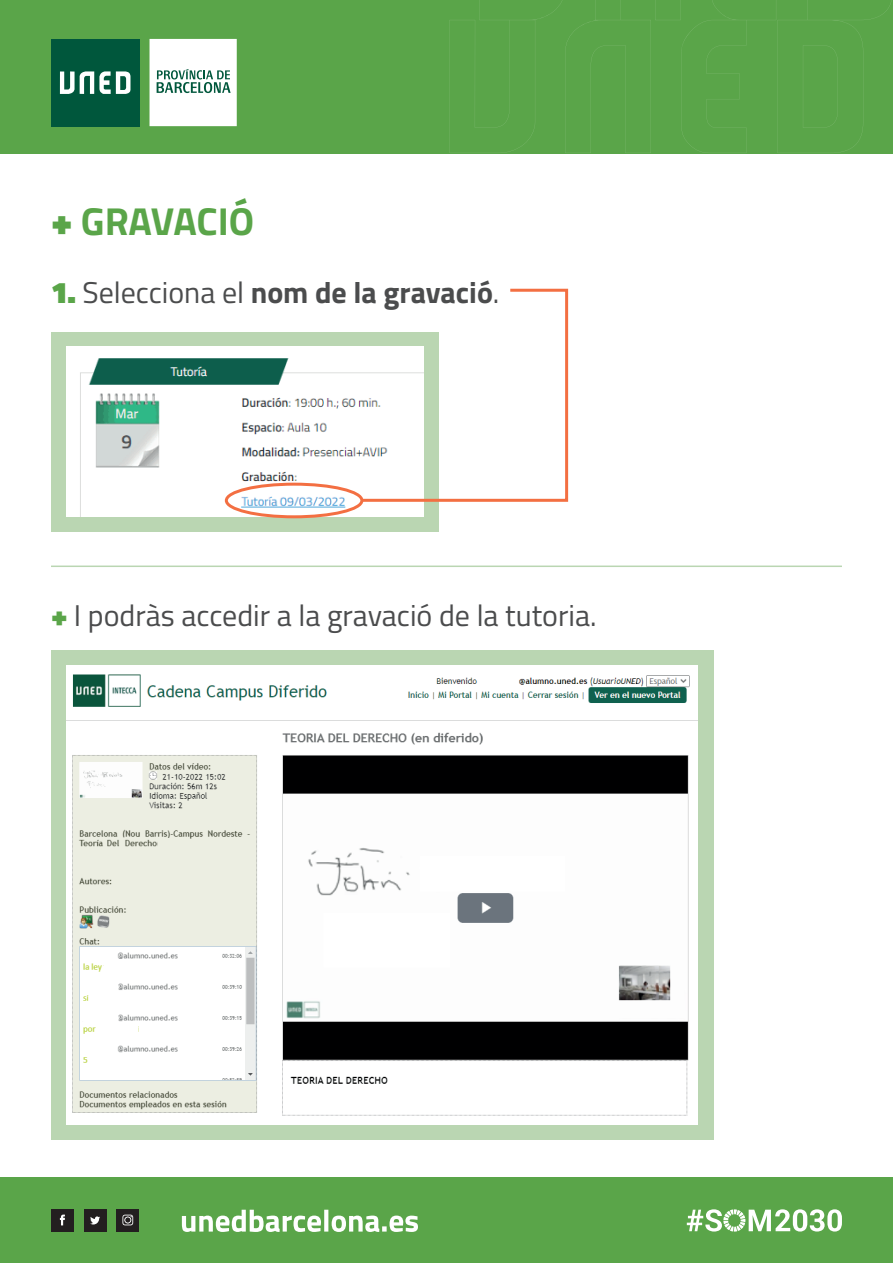
<style>
.page{position:relative;width:893px;height:1263px;background:#fff}
.page>*{position:absolute;margin:0;border:0;box-sizing:border-box;transform-origin:0 0}
.t1{font:700 39px "Titillium Web";letter-spacing:-.01em;color:#5aa549}
.t2{font:30px "Titillium Web";color:#4b4c4d}
.t3{font:700 30px "Titillium Web";color:#4b4c4d}
.s1{font-weight:900}
.s2{font-weight:900;color:#5aa549}
.s3{font-weight:400}
</style>
<div class="page">
<div style="left:0;top:0;width:893px;height:153px;background:#5aa549"></div>
<div style="left:51px;top:39px;width:88px;height:87px;background:#00573c"></div>
<svg style="left:60px;top:71px;width:71px;height:23px"></svg>
<svg style="left:150px;top:39px;width:87px;height:87px;background:#e8f0ed"></svg>
<svg style="left:449px;top:20px;width:414px;height:133px"></svg>
<svg style="left:479px;top:0;width:413px;height:21px"></svg>
<div style="left:0;top:1178px;width:893px;height:85px;background:#5aa549"></div>
<div style="left:51px;top:1209px;width:23px;height:23px;background:#231f20"></div>
<div style="left:84px;top:1209px;width:22px;height:23px;background:#231f20"></div>
<svg style="left:60px;top:1214px;width:5px;height:11px"></svg>
<div style="left:116px;top:1209px;width:23px;height:23px;background:#231f20"></div>
<svg style="left:122px;top:1215px;width:11px;height:10px"></svg>
<svg style="left:90px;top:1216px;width:10px;height:8px"></svg>
<svg style="left:687px;top:1209px;width:155px;height:22px"></svg>
<svg style="left:182px;top:1210px;width:236px;height:22px"></svg>
<hr style="left:51px;top:565px;width:791px;height:2px;background:#bad6b2">
<div style="left:51px;top:332px;width:388px;height:199px;background:#bad6b2"></div>
<img style="left:66px;top:347px;width:358px;height:169px">
<div style="left:225px;top:483px;width:138px;height:35px;border:3px solid #f36f42;border-radius:50%"></div>
<svg style="left:358px;top:288px;width:211px;height:215px"></svg>
<div style="left:51px;top:650px;width:662px;height:489px;background:#bad6b2"></div>
<img style="left:66px;top:665px;width:632px;height:459px">
<h1 class="t1" style="left:51px;top:191px;width:205px"><span class="s1">+</span> GRAVACIÓ</h1>
<p class="t3" style="left:51px;top:270px;width:450px"><span class="s2">1.</span> <span class="s3">Selecciona el</span> nom de la gravació<span class="s3">.</span></p>
<p class="t2" style="left:51px;top:593px;width:547px"><span class="s2">+</span> I podràs accedir a la gravació de la tutoria.</p>
</div>
